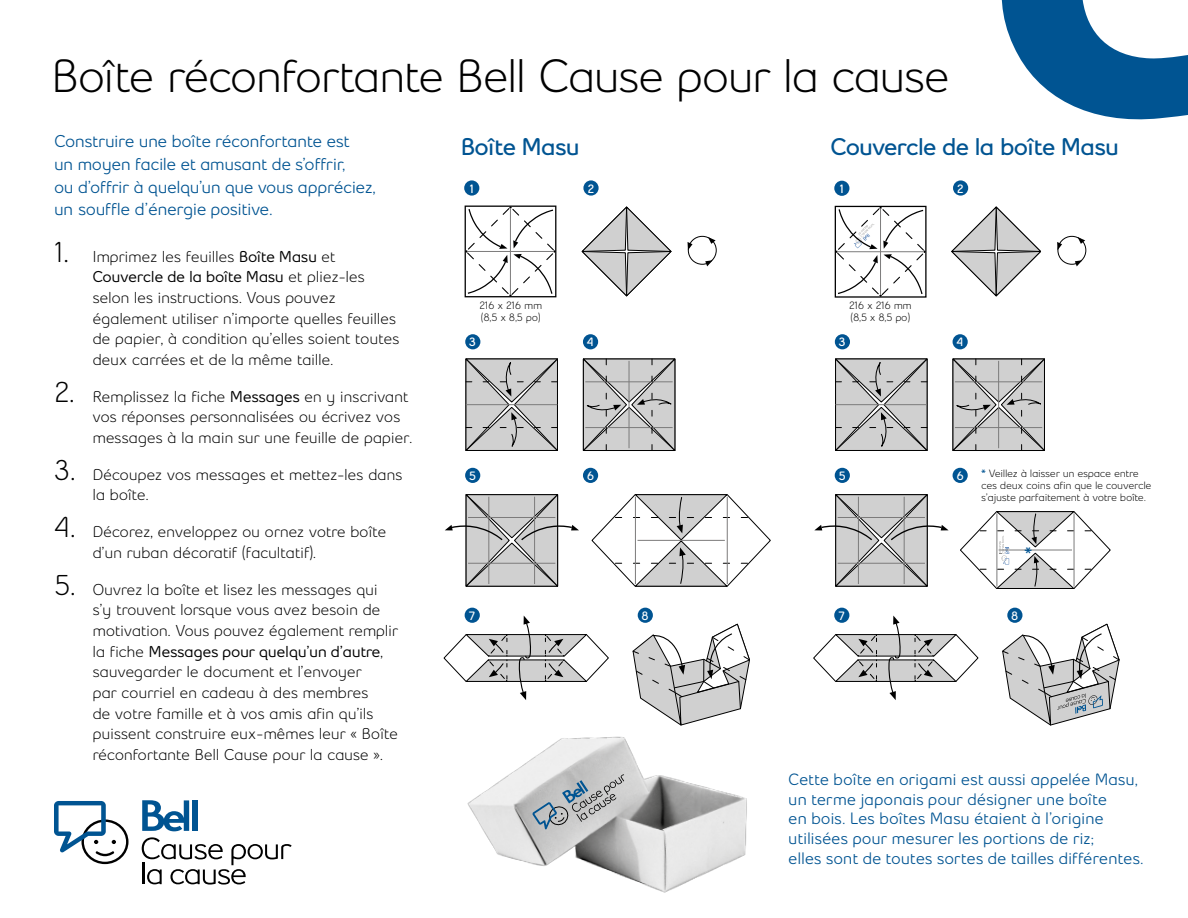
<style>
.page{position:relative;width:1188px;height:918px;background:#fff}
.page>*{position:absolute;margin:0;border:0;box-sizing:border-box;transform-origin:0 0}
.t1{font:500 46.5px "Bell Slim";letter-spacing:-.05em;color:#000}
.t2{font:800 24px "Bell Slim";letter-spacing:-.025em;color:#005492}
.t3{font:800 17.7px "Bell Slim";color:#005492}
.t4{font:600 17.1px/22.8px "Bell Slim";letter-spacing:-.025em;color:#005492}
.t5{font:600 16.35px/19.5px "Bell Slim";letter-spacing:-.015em;color:#005492}
.t6{font:500 15.6px/20.7px "Bell Slim";letter-spacing:-.025em;color:#000}
.t7{font:800 12px "Bell Slim";color:#fff}
.t8{font:500 10.5px/12.6px "Bell Slim";letter-spacing:-.03em;color:#000}
.s1{font-size:28.5px}
.s2{font-weight:700}
.s3{font-weight:800;color:#005492}
</style>
<div class="page">
<svg style="left:1001px;top:0;width:187px;height:120px"></svg>
<div style="left:688px;top:236px;width:29px;height:29px;border:1px solid #000;border-radius:50%"></div>
<svg style="left:688px;top:242px;width:5px;height:8px"></svg>
<svg style="left:705px;top:260px;width:8px;height:6px"></svg>
<svg style="left:708px;top:237px;width:8px;height:7px"></svg>
<div style="left:1058px;top:236px;width:28px;height:29px;border:1px solid #000;border-radius:50%"></div>
<svg style="left:1057px;top:242px;width:5px;height:8px"></svg>
<svg style="left:1075px;top:260px;width:7px;height:6px"></svg>
<svg style="left:1078px;top:237px;width:7px;height:7px"></svg>
<svg style="left:583px;top:180px;width:16px;height:16px"></svg>
<svg style="left:581px;top:206px;width:91px;height:91px"></svg>
<div style="left:953px;top:180px;width:15px;height:16px;background:#005492;border-radius:50%"></div>
<svg style="left:951px;top:206px;width:90px;height:91px"></svg>
<div style="left:464px;top:180px;width:15px;height:16px;background:#005492;border-radius:50%"></div>
<svg style="left:465px;top:205px;width:92px;height:92px"></svg>
<div style="left:465px;top:334px;width:15px;height:15px;background:#005492;border-radius:50%"></div>
<svg style="left:465px;top:358px;width:93px;height:93px;background:#b7b7b7"></svg>
<div style="left:835px;top:334px;width:15px;height:15px;background:#005492;border-radius:50%"></div>
<svg style="left:835px;top:358px;width:93px;height:93px;background:#b7b7b7"></svg>
<div style="left:583px;top:334px;width:15px;height:15px;background:#005492;border-radius:50%"></div>
<svg style="left:582px;top:358px;width:94px;height:93px;background:#b7b7b7"></svg>
<div style="left:953px;top:334px;width:15px;height:15px;background:#005492;border-radius:50%"></div>
<svg style="left:952px;top:358px;width:93px;height:93px;background:#b5b5b5"></svg>
<div style="left:465px;top:468px;width:15px;height:15px;background:#005492;border-radius:50%"></div>
<svg style="left:445px;top:494px;width:134px;height:93px"></svg>
<div style="left:835px;top:468px;width:15px;height:15px;background:#005492;border-radius:50%"></div>
<svg style="left:814px;top:494px;width:135px;height:93px"></svg>
<div style="left:583px;top:468px;width:15px;height:15px;background:#005492;border-radius:50%"></div>
<svg style="left:591px;top:494px;width:180px;height:93px"></svg>
<div style="left:465px;top:608px;width:15px;height:15px;background:#005492;border-radius:50%"></div>
<svg style="left:443px;top:616px;width:166px;height:84px"></svg>
<div style="left:834px;top:608px;width:15px;height:15px;background:#005492;border-radius:50%"></div>
<svg style="left:813px;top:616px;width:166px;height:84px"></svg>
<div style="left:638px;top:608px;width:15px;height:15px;background:#005492;border-radius:50%"></div>
<svg style="left:632px;top:623px;width:118px;height:103px"></svg>
<img style="left:467px;top:736px;width:280px;height:157px">
<div style="left:834px;top:181px;width:15px;height:15px;background:#005492;border-radius:50%"></div>
<svg style="left:835px;top:206px;width:92px;height:92px"></svg>
<div style="left:953px;top:468px;width:15px;height:15px;background:#005492;border-radius:50%"></div>
<div style="left:1007px;top:608px;width:15px;height:15px;background:#005492;border-radius:50%"></div>
<svg style="left:960px;top:511px;width:151px;height:78px"></svg>
<svg style="left:142px;top:800px;width:47px;height:31px"></svg>
<div style="left:193px;top:800px;width:5px;height:31px;background:#005492"></div>
<svg style="left:54px;top:801px;width:75px;height:63px"></svg>
<svg style="left:142px;top:837px;width:150px;height:48px"></svg>
<svg style="left:532px;top:774px;width:92px;height:55px;background:#afb4b8"></svg>
<svg style="left:1002px;top:623px;width:118px;height:103px"></svg>
<h1 class="t1" style="left:51px;top:48px;width:901px">Boîte réconfortante Bell Cause pour la cause</h1>
<h2 class="t2" style="left:461px;top:131px;width:120px">Boîte Masu</h2>
<h2 class="t2" style="left:830px;top:131px;width:290px">Couvercle de la boîte Masu</h2>
<p class="t7" style="left:470px;top:181px;width:6px">1</p>
<p class="t7" style="left:588px;top:181px;width:8px">2</p>
<p class="t7" style="left:957px;top:181px;width:8px">2</p>
<p class="t4" style="left:54px;top:130px;width:323px">Construire une boîte réconfortante est<br>un moyen facile et amusant de s’offrir,<br>ou d’offrir à quelqu’un que vous appréciez, un souffle d’énergie positive.</p>
<p class="t6" style="left:92px;top:246px;width:309px;text-indent:-38px"><span class="s1">1.</span> Imprimez les feuilles <span class="s2">Boîte Masu</span> et <span class="s2">Couvercle de la boîte Masu</span> et pliez-les selon les instructions. Vous pouvez également utiliser n’importe quelles feuilles de papier, à condition qu’elles soient toutes deux carrées et de la même taille.</p>
<p class="t6" style="left:92px;top:386px;width:322px;text-indent:-38px"><span class="s1">2.</span> Remplissez la fiche <span class="s2">Messages</span> en y inscrivant vos réponses personnalisées ou écrivez vos messages à la main sur une feuille de papier.</p>
<p class="t6" style="left:92px;top:464px;width:312px;text-indent:-38px"><span class="s1">3.</span> Découpez vos messages et mettez-les dans la boîte.</p>
<p class="t6" style="left:92px;top:522px;width:295px;text-indent:-38px"><span class="s1">4.</span> Décorez, enveloppez ou ornez votre boîte d’un ruban décoratif (facultatif).</p>
<p class="t6" style="left:92px;top:579px;width:307px;text-indent:-38px"><span class="s1">5.</span> Ouvrez la boîte et lisez les messages qui s’y trouvent lorsque vous avez besoin de motivation. Vous pouvez également remplir la fiche <span class="s2">Messages pour quelqu’un d’autre</span>, sauvegarder le document et l’envoyer<br>par courriel en cadeau à des membres<br>de votre famille et à vos amis afin qu’ils puissent construire eux-mêmes leur « Boîte réconfortante Bell Cause pour la cause ».</p>
<p class="t7" style="left:840px;top:181px;width:6px">1</p>
<p class="t8" style="left:479px;top:299px;width:64px">216 x 216 mm (8,5 x 8,5 po)</p>
<p class="t8" style="left:849px;top:299px;width:64px">216 x 216 mm (8,5 x 8,5 po)</p>
<p class="t7" style="left:469px;top:335px;width:8px">3</p>
<p class="t7" style="left:587px;top:335px;width:8px">4</p>
<p class="t7" style="left:839px;top:335px;width:8px">3</p>
<p class="t7" style="left:957px;top:335px;width:8px">4</p>
<p class="t8" style="left:981px;top:467px;width:172px;line-height:12px"><span class="s3">*</span> Veillez à laisser un espace entre ces deux coins afin que le couvercle s’ajuste parfaitement à votre boîte.</p>
<p class="t7" style="left:469px;top:468px;width:8px">5</p>
<p class="t7" style="left:587px;top:468px;width:9px">6</p>
<p class="t7" style="left:839px;top:468px;width:8px">5</p>
<p class="t7" style="left:956px;top:468px;width:9px">6</p>
<p class="t3" style="left:1024px;top:542px;width:10px">*</p>
<p class="t7" style="left:469px;top:608px;width:7px">7</p>
<p class="t7" style="left:642px;top:608px;width:9px">8</p>
<p class="t7" style="left:839px;top:608px;width:7px">7</p>
<p class="t7" style="left:1011px;top:608px;width:9px">8</p>
<p class="t5" style="left:788px;top:770px;width:357px">Cette boîte en origami est aussi appelée Masu, un terme japonais pour désigner une boîte<br>en bois. Les boîtes Masu étaient à l’origine utilisées pour mesurer les portions de riz;<br>elles sont de toutes sortes de tailles différentes.</p>
</div>
